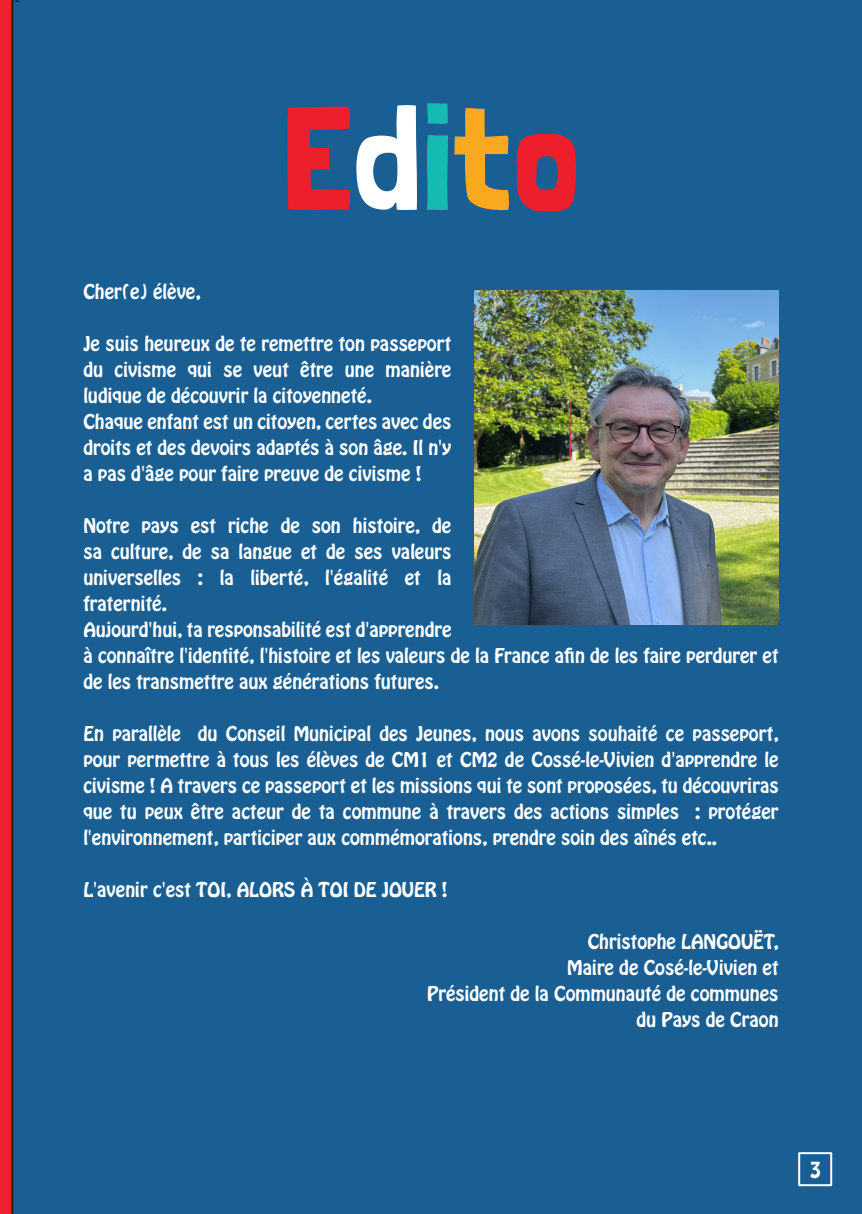
<style>
.page{position:relative;width:862px;height:1214px;background:#fff}
.page>*{position:absolute;margin:0;border:0;box-sizing:border-box;transform-origin:0 0}
.t1{font:148px "Londrina Solid";color:#ee1f2d}
.t2{font:20px "Hobo Std";color:#fff}
.t3{font:18px/26px "Hobo Std";color:#fff;text-align:justify}
.s1{color:#fff}
.s2{color:#15bbb3}
.s3{color:#faa91e}
</style>
<div class="page">
<div style="left:0;top:0;width:30px;height:1213px;background:#ee222d"></div>
<div style="left:11px;top:0;width:851px;height:1213px;background:#195f93"></div>
<img style="left:474px;top:290px;width:304px;height:334px">
<div style="left:798px;top:1151px;width:34px;height:34px;background:#195f93;border:2px solid #fff"></div>
<h1 class="t1" style="left:282px;top:71px;width:299px">E<span class="s1">d</span><span class="s2">i</span><span class="s3">t</span>o</h1>
<p class="t3" style="left:83px;top:279px;width:119px">Cher(e) élève,</p>
<p class="t3" style="left:83px;top:331px;width:369px">Je suis heureux de te remettre ton passeport du civisme qui se veut être une manière ludique de découvrir la citoyenneté.</p>
<p class="t3" style="left:83px;top:409px;width:370px">Chaque enfant est un citoyen, certes avec des droits et des devoirs adaptés à son âge. Il n'y a pas d'âge pour faire preuve de civisme !</p>
<p class="t3" style="left:83px;top:513px;width:370px">Notre pays est riche de son histoire, de sa culture, de sa langue et de ses valeurs universelles : la liberté, l'égalité et la fraternité.</p>
<p class="t3" style="left:83px;top:617px;width:696px;text-align:left">Aujourd'hui, ta responsabilité est d'apprendre<br>à connaître l'identité, l'histoire et les valeurs de la France afin de les faire perdurer et de les transmettre aux générations futures.</p>
<p class="t3" style="left:83px;top:721px;width:697px">En parallèle du Conseil Municipal des Jeunes, nous avons souhaité ce passeport, pour permettre à tous les élèves de CM1 et CM2 de Cossé-le-Vivien d'apprendre le civisme ! A travers ce passeport et les missions qui te sont proposées, tu découvriras que tu peux être acteur de ta commune à travers des actions simples : protéger l'environnement, participer aux commémorations, prendre soin des aînés etc..</p>
<p class="t3" style="left:83px;top:877px;width:366px">L'avenir c'est TOI, ALORS À TOI DE JOUER !</p>
<p class="t3" style="left:588px;top:929px;width:192px">Christophe LANGOUËT,</p>
<p class="t3" style="left:567px;top:955px;width:213px">Maire de Cosé-le-Vivien et</p>
<p class="t3" style="left:427px;top:981px;width:353px">Président de la Communauté de communes</p>
<p class="t3" style="left:636px;top:1007px;width:144px">du Pays de Craon</p>
<p class="t2" style="left:809px;top:1155px;width:13px">3</p>
</div>
